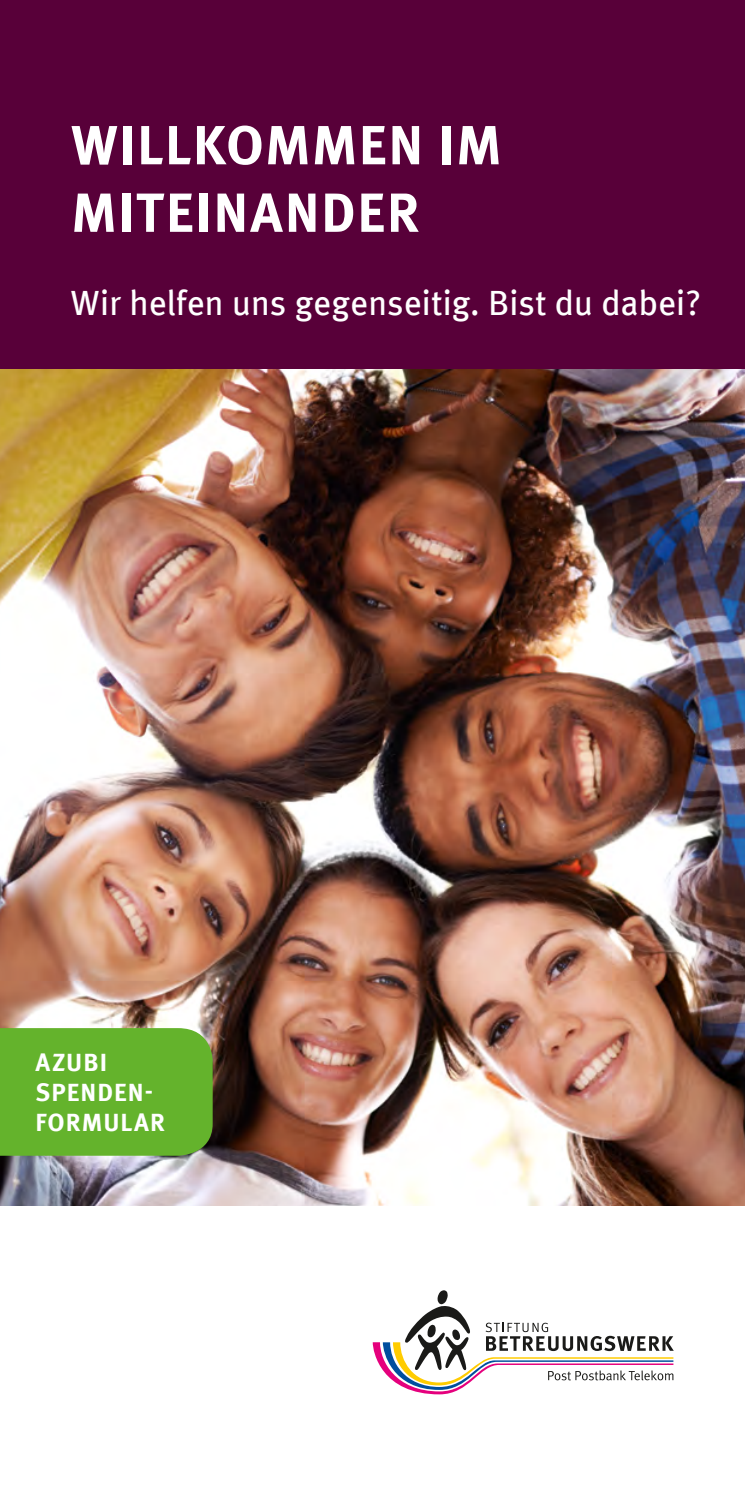
<style>
.page{position:relative;width:745px;height:1489px;background:#fff}
.page>*{position:absolute;margin:0;border:0;box-sizing:border-box;transform-origin:0 0}
.t1{font:700 55px/67.5px "Meta OT";letter-spacing:.03em;color:#fff}
._00_Subline_Titelsei{font:35px "Meta OT";letter-spacing:-.01em;color:#fff}
._12_Titelsticker_Ber{font:700 25px/30px "Meta OT";letter-spacing:.04em;color:#fff}
</style>
<div class="page">
<img style="left:0;top:369px;width:744px;height:836px">
<div style="left:0;top:0;width:744px;height:369px;background:#580039"></div>
<div style="left:0;top:1028px;width:212px;height:127px;background:#64b32c"></div>
<svg style="left:372px;top:1290px;width:301px;height:104px"></svg>
<p class="t1" style="left:71px;top:112px;width:431px">WILLKOMMEN IM<br>MITEINANDER</p>
<p class="_00_Subline_Titelsei" style="left:71px;top:281px;width:631px">Wir helfen uns gegenseitig. Bist du dabei?</p>
<p class="_12_Titelsticker_Ber" style="left:36px;top:1047px;width:73px">AZUBI</p>
<p class="_12_Titelsticker_Ber" style="left:36px;top:1077px;width:131px">SPENDEN-<br>FORMULAR</p>
</div>
